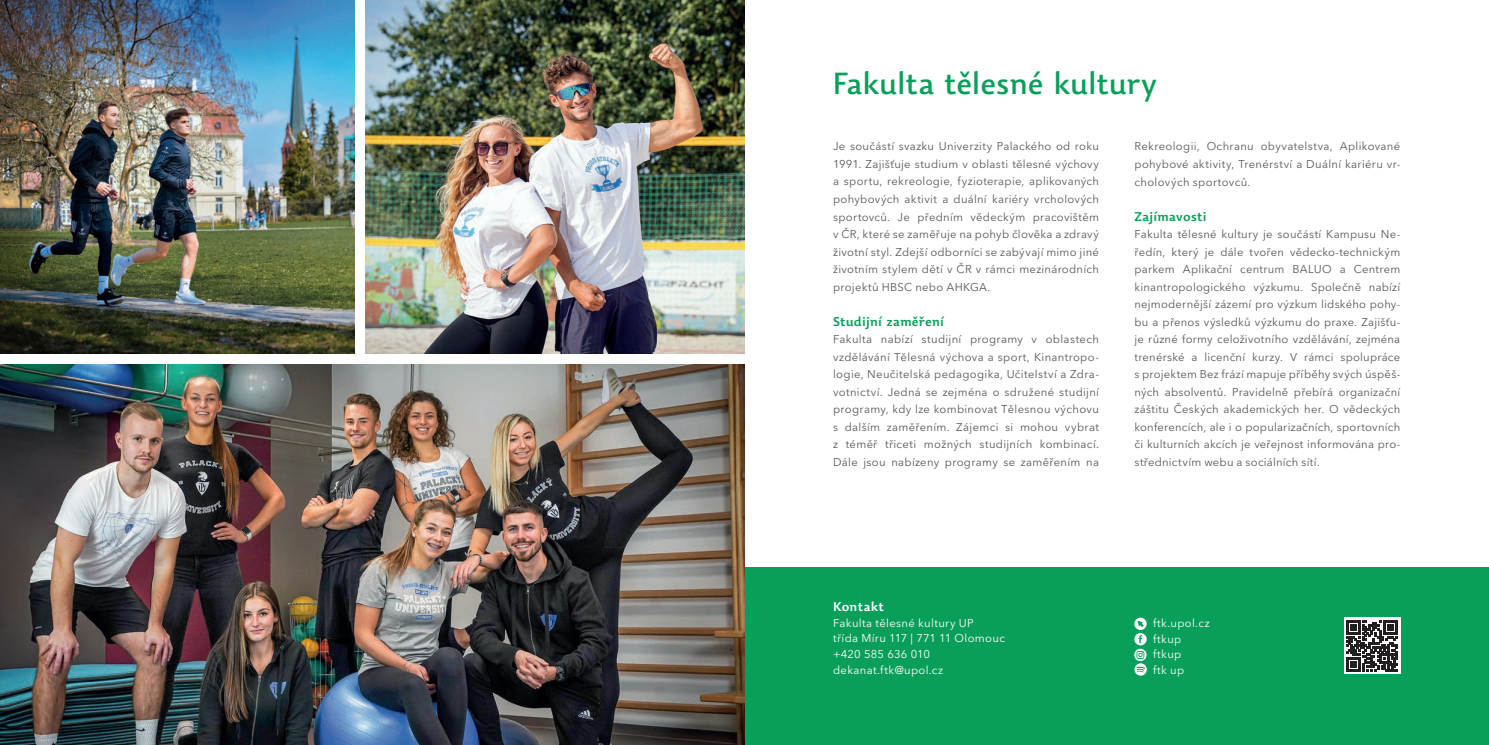
<style>
.page{position:relative;width:1489px;height:745px;background:#fff}
.page>*{position:absolute;margin:0;border:0;box-sizing:border-box;transform-origin:0 0}
.t1{font:500 30px "Dederon SDOT";letter-spacing:-.005em;color:#099f5a}
.t2{font:600 12.5px "Dederon SLOT";letter-spacing:.02em;color:#099f5a}
.t3{font:600 12.5px "Dederon SLOT";letter-spacing:.02em;color:#fff}
.t4{font:11.25px/17.5px "Avenir Next LT Pro";letter-spacing:.025em;color:#57585a;text-align:justify}
.t5{font:11.25px/15.8px "Avenir Next LT Pro";letter-spacing:.03em;color:#fff}
</style>
<div class="page">
<div style="left:744px;top:567px;width:744px;height:177px;background:#099f5a"></div>
<img style="left:0;top:364px;width:744px;height:380px">
<img style="left:0;top:0;width:354px;height:353px">
<img style="left:365px;top:0;width:379px;height:353px">
<svg style="left:1344px;top:617px;width:56px;height:56px"></svg>
<svg style="left:1346px;top:620px;width:51px;height:51px;background:#605d5e"></svg>
<svg style="left:1134px;top:617px;width:12px;height:58px"></svg>
<h1 class="t1" style="left:832px;top:66px;width:325px">Fakulta tělesné kultury</h1>
<p class="t4" style="left:833px;top:138px;width:267px">Je součástí svazku Univerzity Palackého od roku 1991. Zajišťuje studium v oblasti tělesné výchovy a sportu, rekreologie, fyzioterapie, aplikovaných pohybových aktivit a duální kariéry vrcholových sportovců. Je předním vědeckým pracovištěm v ČR, které se zaměřuje na pohyb člověka a zdravý životní styl. Zdejší odborníci se zabývají mimo jiné životním stylem dětí v ČR v rámci mezinárodních projektů HBSC nebo AHKGA.</p>
<p class="t2" style="left:833px;top:313px;width:112px">Studijní zaměření</p>
<p class="t4" style="left:833px;top:330px;width:267px">Fakulta nabízí studijní programy v oblastech vzdělávání Tělesná výchova a sport, Kinantropo&shy;logie, Neučitelská pedagogika, Učitelství a Zdra&shy;votnictví. Jedná se zejména o sdružené studijní programy, kdy lze kombinovat Tělesnou výchovu s dalším zaměřením. Zájemci si mohou vybrat z téměř třiceti možných studijních kombinací.<br>Dále jsou nabízeny programy se zaměřením na</p>
<p class="t4" style="left:1134px;top:138px;width:267px">Rekreologii, Ochranu obyvatelstva, Aplikované pohybové aktivity, Trenérství a Duální kariéru vr&shy;cholových sportovců.</p>
<p class="t2" style="left:1134px;top:208px;width:74px">Zajímavosti</p>
<p class="t4" style="left:1134px;top:225px;width:267px">Fakulta tělesné kultury je součástí Kampusu Ne&shy;ředín, který je dále tvořen vědecko-technickým parkem Aplikační centrum BALUO a Centrem kinantropologického výzkumu. Společně nabízí nejmodernější zázemí pro výzkum lidského pohy&shy;bu a přenos výsledků výzkumu do praxe. Zajišťu&shy;je různé formy celoživotního vzdělávání, zejména trenérské a licenční kurzy. V rámci spolupráce s projektem Bez frází mapuje příběhy svých úspěš&shy;ných absolventů. Pravidelně přebírá organizační záštitu Českých akademických her. O vědeckých konferencích, ale i o popularizačních, sportovních či kulturních akcích je veřejnost informová na pro&shy;střednictvím webu a sociá lních sítí.</p>
<p class="t3" style="left:833px;top:598px;width:52px">Kontakt</p>
<p class="t5" style="left:833px;top:614px;width:173px">Fakulta tělesné kultury UP<br>třída Míru 117 | 771 11 Olomouc +420 585 636 010 dekanat.ftk@upol.cz</p>
<p class="t5" style="left:1152px;top:614px;width:58px">ftk.upol.cz ftkup ftkup<br>ftk up</p>
</div>
